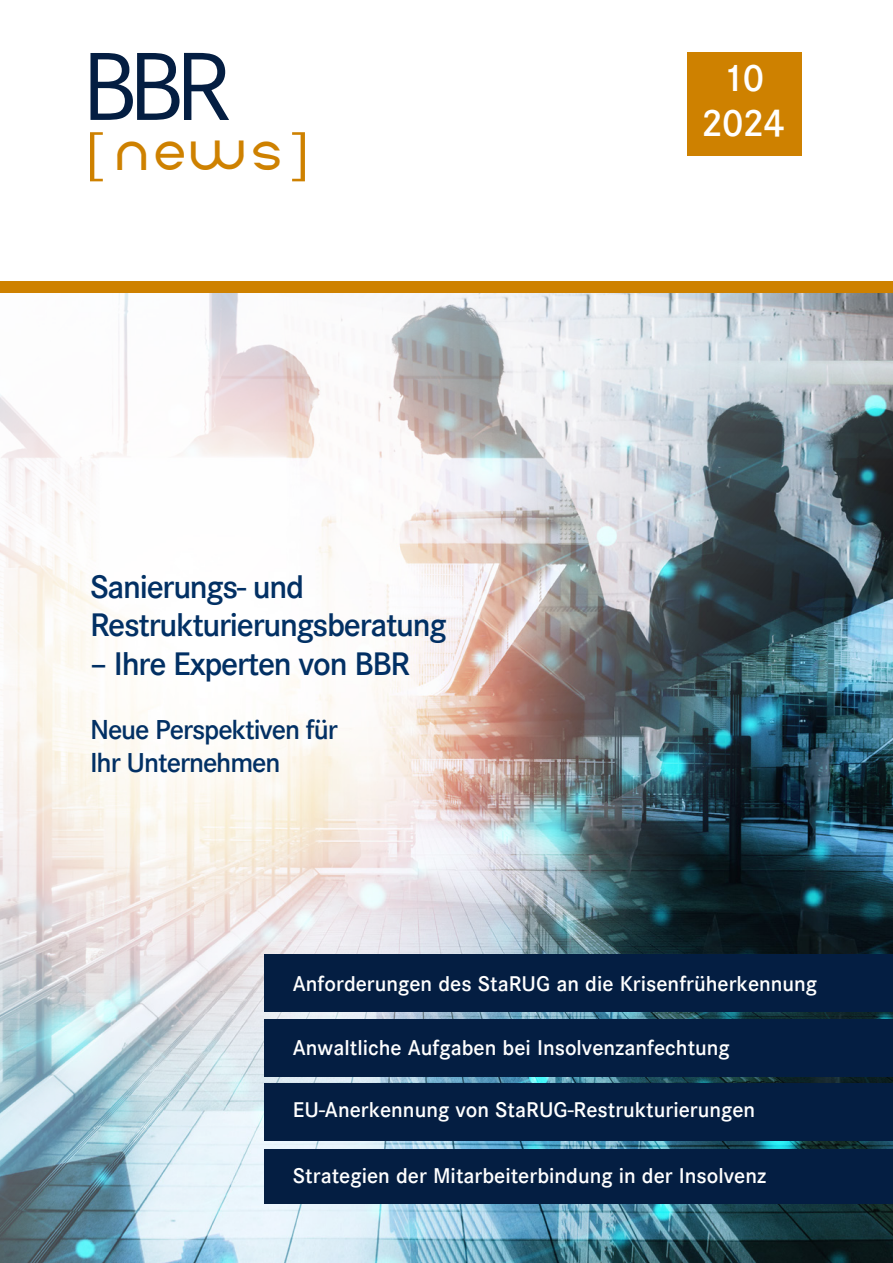
<style>
.page{position:relative;width:893px;height:1263px;background:#fff}
.page>*{position:absolute;margin:0;border:0;box-sizing:border-box;transform-origin:0 0}
.t1{font:41.55px "Edition";color:#ce8100}
.t2{font:500 37.5px/45px "Corporate SBQ";letter-spacing:-.04em;color:#fff;text-align:center}
.t3{font:500 32.1px/38.5px "Corporate SBQ";letter-spacing:-.04em;color:#023064}
.t4{font:500 27px/32.4px "Corporate SBQ";letter-spacing:-.04em;color:#023064}
.t5{font:500 21px "Corporate SBQ";color:#fff}
</style>
<div class="page">
<img style="left:0;top:292px;width:893px;height:971px">
<div style="left:0;top:281px;width:893px;height:11px;background:#ce8100"></div>
<div style="left:264px;top:1083px;width:629px;height:57px;background:#041e42"></div>
<div style="left:264px;top:1150px;width:629px;height:54px;background:#041e42"></div>
<div style="left:264px;top:1019px;width:629px;height:57px;background:#041e42"></div>
<div style="left:264px;top:954px;width:629px;height:58px;background:#041e42"></div>
<div style="left:687px;top:53px;width:114px;height:103px;background:#ce8100"></div>
<svg style="left:90px;top:53px;width:139px;height:67px"></svg>
<svg style="left:90px;top:132px;width:13px;height:49px"></svg>
<svg style="left:292px;top:132px;width:13px;height:49px"></svg>
<h1 class="t1" style="left:117px;top:133px;width:169px">NEWS</h1>
<h3 class="t3" style="left:90px;top:567px;width:358px">Sanierungs- und<br>Restrukturierungsberatung</h3>
<h3 class="t3" style="left:90px;top:645px;width:322px">– Ihre Experten von BBR</h3>
<p class="t4" style="left:90px;top:714px;width:249px">Neue Perspektiven für<br>Ihr Unternehmen</p>
<h2 class="t2" style="left:701px;top:56px;width:85px">10<br>2024</h2>
<p class="t5" style="left:293px;top:970px;width:526px">Anforderungen des StaRUG an die Krisenfrüherkennung</p>
<p class="t5" style="left:293px;top:1035px;width:438px">Anwaltliche Aufgaben bei Insolvenzanfechtung</p>
<p class="t5" style="left:293px;top:1097px;width:464px">EU-Anerkennung von StaRUG-Restrukturierungen</p>
<p class="t5" style="left:293px;top:1163px;width:475px">Strategien der Mitarbeiterbindung in der Insolvenz</p>
</div>
